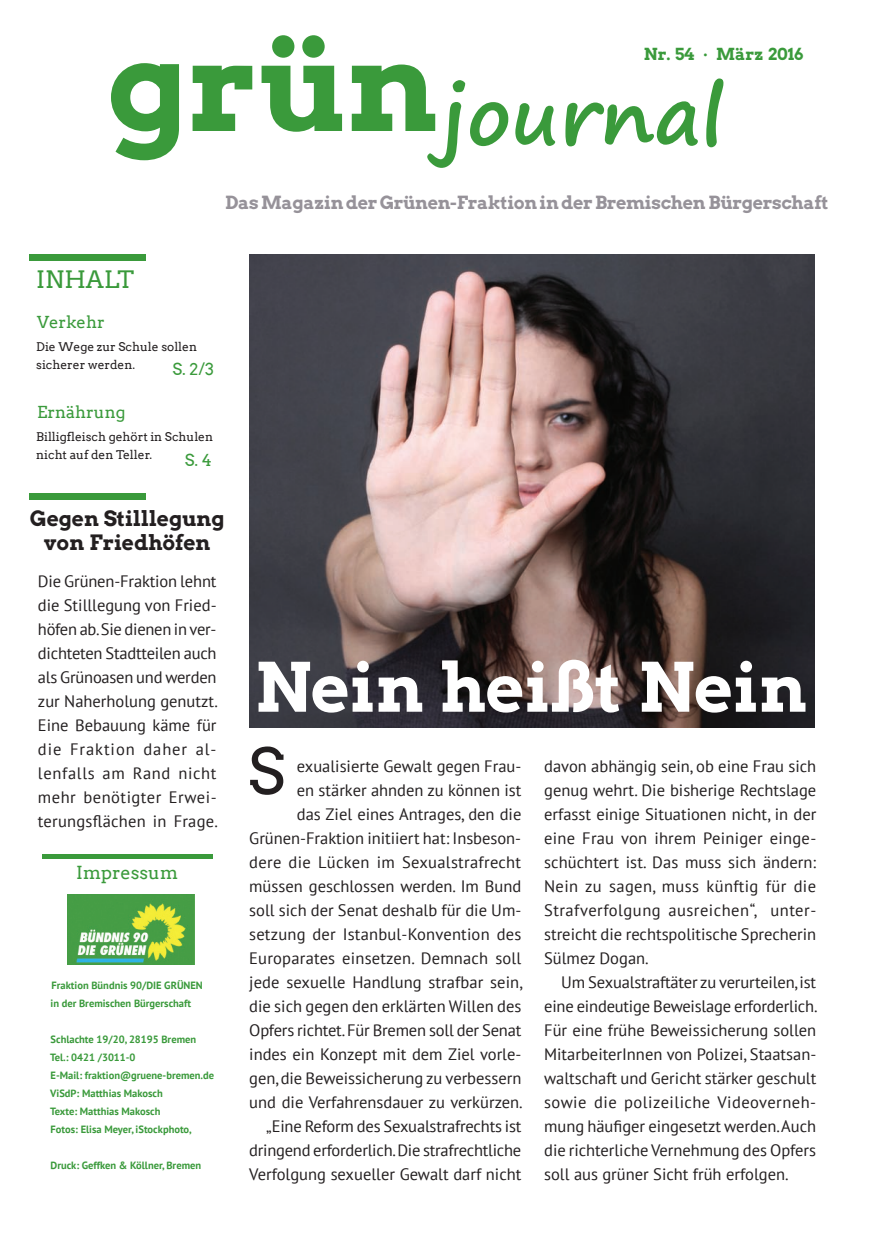
<style>
.page{position:relative;width:888px;height:1258px;background:#fff}
.page>*{position:absolute;margin:0;border:0;box-sizing:border-box;transform-origin:0 0}
.t1{font:129px "Arvo Gr 00 F Cn";color:#3a9a3b}
.t2{font:700 79.5px "Segoe Print";color:#3a9a3b}
.t3{font:67.5px "Arvo Gr 00 F Cn";color:#fff}
.t4{font:63px "Arvo";color:#231f20}
.t5{font:24px "Arvo";color:#3a9a3b}
.t6{font:21px/24px "Arvo Gr 00 F Cn";color:#231f20;text-align:center}
.t7{font:18px "Arvo Gr 00 F Cn";letter-spacing:-.015em;color:#969299}
.t8{font:18px "Arvo";color:#3a9a3b}
.t9{font:16.5px/24px "PT Sans";color:#231f20;text-align:justify}
.t10{font:16.5px "PT Sans";letter-spacing:.03em;color:#231f20}
.t11{font:16.5px "PT Sans";letter-spacing:.025em;color:#231f20}
.t12{font:16.5px "Arvo";color:#3a9a3b}
.t13{font:16.5px "Arvo Gr 00 F Cn";color:#3a9a3b}
.t14{font:12px/18px "Arvo";color:#231f20}
.t15{font:700 10.5px/18px "PT Sans";color:#3a9a3b}
</style>
<div class="page">
<img style="left:249px;top:254px;width:566px;height:474px">
<div style="left:42px;top:854px;width:170px;height:5px;background:#3a9a3b"></div>
<img style="left:67px;top:895px;width:128px;height:70px">
<div style="left:29px;top:254px;width:117px;height:6px;background:#3a9a3b"></div>
<div style="left:29px;top:494px;width:117px;height:6px;background:#3a9a3b"></div>
<p class="t1" style="left:107px;top:-5px;width:333px">grün</p>
<p class="t7" style="left:225px;top:190px;width:605px">Das Magazin der Grünen-Fraktion in der Bremischen Bürgerschaft</p>
<p class="t13" style="left:644px;top:43px;width:161px">Nr. 54 · März 2016</p>
<p class="t2" style="left:441px;top:43px;width:284px">journal</p>
<p class="t5" style="left:36px;top:265px;width:99px">INHALT</p>
<p class="t12" style="left:37px;top:312px;width:69px">Verkehr</p>
<p class="t14" style="left:36px;top:338px;width:162px">Die Wege zur Schule sollen sicherer werden.</p>
<p class="t12" style="left:172px;top:359px;width:43px">S. 2/3</p>
<p class="t12" style="left:37px;top:402px;width:90px">Ernährung</p>
<p class="t14" style="left:36px;top:427px;width:178px">Billigfleisch gehört in Schulen nicht auf den Teller.</p>
<p class="t12" style="left:185px;top:450px;width:29px">S. 4</p>
<p class="t6" style="left:30px;top:506px;width:196px">Gegen Stilllegung von Friedhöfen</p>
<p class="t9" style="left:38px;top:569px;width:181px">Die Grünen-Fraktion lehnt die Stilllegung von Fried&shy;höfen ab. Sie dienen in ver&shy;dichteten Stadtteilen auch als Grünoasen und werden zur Naherholung genutzt.<br>Eine Bebauung käme für die Fraktion daher al&shy;lenfalls am Rand nicht mehr benötigter Erwei&shy;terungsflächen in Frage.</p>
<p class="t8" style="left:76px;top:862px;width:103px">Impressum</p>
<p class="t15" style="left:51px;top:976px;width:154px">Fraktion Bündnis 90/DIE GRÜNEN in der Bremischen Bürgerschaft</p>
<p class="t15" style="left:50px;top:1030px;width:165px">Schlachte 19/20, 28195 Bremen<br>Tel.: 0421 /3011-0<br>E-Mail: fraktion@gruene-bremen.de<br>ViSdP: Matthias Makosch<br>Texte: Matthias Makosch<br>Fotos: Elisa Meyer, iStockphoto,</p>
<p class="t15" style="left:51px;top:1156px;width:152px">Druck: Geffken &amp; Köllner, Bremen</p>
<p class="t3" style="left:255px;top:640px;width:554px">Nein heißt Nein</p>
<p class="t4" style="left:248px;top:733px;width:39px">S</p>
<p class="t9" style="left:249px;top:754px;width:275px;text-align:right">exualisierte Gewalt gegen Frau-<br>en stärker ahnden zu können ist<br>das Ziel eines Antrages, den die Grünen-Fraktion initiiert hat: Insbeson&shy;dere die Lücken im Sexualstrafrecht müssen geschlossen werden. Im Bund soll sich der Senat deshalb für die Um&shy;setzung der Istanbul-Konvention des Europarates einsetzen. Demnach soll jede sexuelle Handlung strafbar sein, die sich gegen den erklärten Willen des Opfers richtet. Für Bremen soll der Senat indes ein Konzept mit dem Ziel vorle&shy;gen, die Beweissicherung zu verbessern und die Verfahrensdauer zu verkürzen. „Eine Reform des Sexualstrafrechts ist dringend erforderlich. Die strafrechtliche Verfolgung sexueller Gewalt darf nicht</p>
<p class="t9" style="left:544px;top:754px;width:274px">davon abhängig sein, ob eine Frau sich</p>
<p class="t9" style="left:544px;top:778px;width:274px">genug wehrt. Die bisherige Rechtslage</p>
<p class="t9" style="left:544px;top:802px;width:274px">erfasst einige Situationen nicht, in der</p>
<p class="t9" style="left:544px;top:826px;width:274px">eine Frau von ihrem Peiniger einge-</p>
<p class="t9" style="left:544px;top:850px;width:274px">schüchtert ist. Das muss sich ändern:</p>
<p class="t11" style="left:544px;top:876px;width:273px">Nein zu sagen, muss künftig für die</p>
<p class="t10" style="left:544px;top:900px;width:274px">Strafverfolgung ausreichen“, unter-</p>
<p class="t9" style="left:544px;top:922px;width:274px">streicht die rechtspolitische Sprecherin</p>
<p class="t9" style="left:544px;top:946px;width:106px">Sülmez Dogan.</p>
<p class="t9" style="left:561px;top:970px;width:257px">Um Sexualstraftäter zu verurteilen, ist</p>
<p class="t9" style="left:544px;top:994px;width:275px">eine eindeutige Beweislage erforderlich.</p>
<p class="t9" style="left:544px;top:1018px;width:274px">Für eine frühe Beweissicherung sollen</p>
<p class="t9" style="left:544px;top:1042px;width:274px">MitarbeiterInnen von Polizei, Staatsan-</p>
<p class="t9" style="left:544px;top:1066px;width:274px">waltschaft und Gericht stärker geschult</p>
<p class="t10" style="left:544px;top:1092px;width:273px">sowie die polizeiliche Videoverneh-</p>
<p class="t9" style="left:544px;top:1114px;width:274px">mung häufiger eingesetzt werden. Auch</p>
<p class="t9" style="left:544px;top:1138px;width:273px">die richterliche Vernehmung des Opfers</p>
<p class="t9" style="left:544px;top:1162px;width:246px">soll aus grüner Sicht früh erfolgen.</p>
</div>
